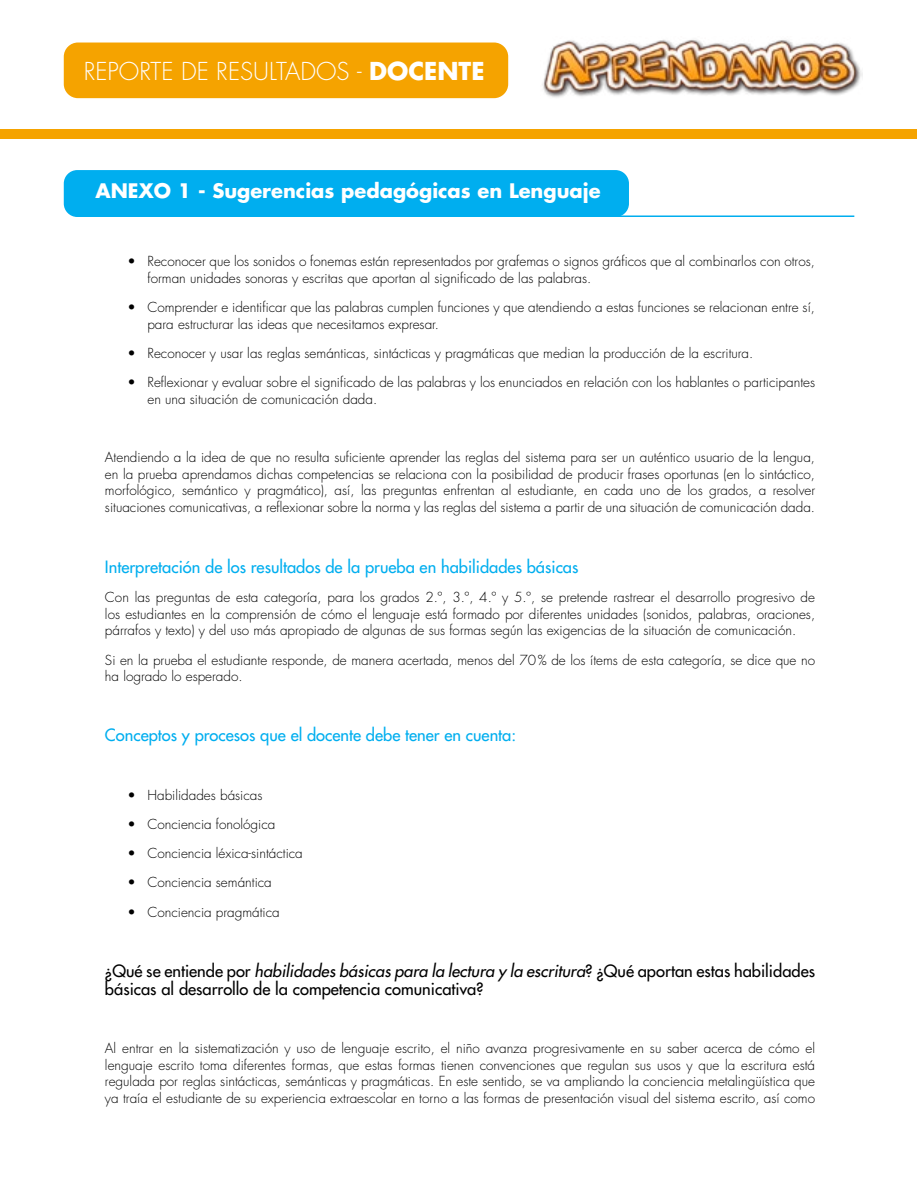
<style>
.page{position:relative;width:918px;height:1188px;background:#fff}
.page>*{position:absolute;margin:0;border:0;box-sizing:border-box;transform-origin:0 0}
.t1{font:300 24px "Futura Std";color:#fff}
.t2{font:700 19.5px "Futura Std";color:#fff}
.t3{font:500 16.5px/18px "Futura Std";color:#000}
.t4{font:500 16.5px "Futura Std";color:#00aeef}
.t5{font:300 13.5px/16.5px "Futura Std";color:#000}
.s1{font-weight:700}
.s2{font-style:italic}
</style>
<div class="page">
<div style="left:65px;top:171px;width:563px;height:45px;background:#00aeef;border-radius:13px"></div>
<div style="left:64px;top:170px;width:565px;height:47px;border:2px solid #00aeef;border-radius:13px"></div>
<hr style="left:80px;top:215px;width:774px;height:2px;background:#00aeef">
<div style="left:64px;top:43px;width:444px;height:55px;background:#f5a300;border-radius:14px"></div>
<div style="left:1px;top:129px;width:916px;height:9px;background:#f5a300"></div>
<img style="left:542px;top:40px;width:321px;height:58px">
<h1 class="t1" style="left:84px;top:57px;width:402px">REPORTE DE RESULTADOS - <span class="s1">DOCENTE</span></h1>
<h2 class="t2" style="left:95px;top:178px;width:507px">ANEXO 1 - Sugerencias pedagógicas en Lenguaje</h2>
<p class="t5" style="left:147px;top:253px;width:669px;text-indent:-20px">• Reconocer que los sonidos o fonemas están representados por grafemas o signos gráficos que al combinarlos con otros, forman unidades sonoras y escritas que aportan al significado de las palabras.</p>
<p class="t5" style="left:147px;top:299px;width:669px;text-indent:-20px">• Comprender e identificar que las palabras cumplen funciones y que atendiendo a estas funciones se relacionan entre sí, para estructurar las ideas que necesitamos expresar.</p>
<p class="t5" style="left:127px;top:345px;width:627px">• Reconocer y usar las reglas semánticas, sintácticas y pragmáticas que median la producción de la escritura.</p>
<p class="t5" style="left:148px;top:374px;width:669px;text-indent:-20px">• Reflexionar y evaluar sobre el significado de las palabras y los enunciados en relación con los hablantes o participantes en una situación de comunicación dada.</p>
<p class="t5" style="left:105px;top:449px;width:712px;text-align:justify">Atendiendo a la idea de que no resulta suficiente aprender las reglas del sistema para ser un auténtico usuario de la lengua, en la prueba aprendamos dichas competencias se relaciona con la posibilidad de producir frases oportunas (en lo sintáctico, morfológico, semántico y pragmático), así, las preguntas enfrentan al estudiante, en cada uno de los grados, a resolver situaciones comunicativas, a reflexionar sobre la norma y las reglas del sistema a partir de una situación de comunicación dada.</p>
<p class="t4" style="left:105px;top:557px;width:475px">Interpretación de los resultados de la prueba en habilidades básicas</p>
<p class="t5" style="left:105px;top:590px;width:712px;text-align:justify">Con las preguntas de esta categoría, para los grados 2.º, 3.º, 4.º y 5.º, se pretende rastrear el desarrollo progresivo de los estudiantes en la comprensión de cómo el lenguaje está formado por diferentes unidades (sonidos, palabras, oraciones, párrafos y texto) y del uso más apropiado de algunas de sus formas según las exigencias de la situación de comunicación.</p>
<p class="t5" style="left:105px;top:652px;width:712px">Si en la prueba el estudiante responde, de manera acertada, menos del 70% de los ítems de esta categoría, se dice que no ha logrado lo esperado.</p>
<p class="t4" style="left:105px;top:725px;width:413px">Conceptos y procesos que el docente debe tener en cuenta:</p>
<p class="t5" style="left:127px;top:787px;width:137px">• Habilidades básicas</p>
<p class="t5" style="left:127px;top:816px;width:149px">• Conciencia fonológica</p>
<p class="t5" style="left:127px;top:845px;width:177px">• Conciencia léxica-sintáctica</p>
<p class="t5" style="left:127px;top:875px;width:146px">• Conciencia semántica</p>
<p class="t5" style="left:127px;top:904px;width:154px">• Conciencia pragmática</p>
<p class="t3" style="left:105px;top:962px;width:712px">¿Qué se entiende por <span class="s2">habilidades básicas para la lectura y la escritura</span>? ¿Qué aportan estas habilidades básicas al desarrollo de la competencia comunicativa?</p>
<p class="t5" style="left:105px;top:1040px;width:712px;text-align:justify">Al entrar en la sistematización y uso de lenguaje escrito, el niño avanza progresivamente en su saber acerca de cómo el lenguaje escrito toma diferentes formas, que estas formas tienen convenciones que regulan sus usos y que la escritura está regulada por reglas sintácticas, semánticas y pragmáticas. En este sentido, se va ampliando la conciencia metalingüística que ya traía el estudiante de su experiencia extraescolar en torno a las formas de presentación visual del sistema escrito, así como</p>
</div>
